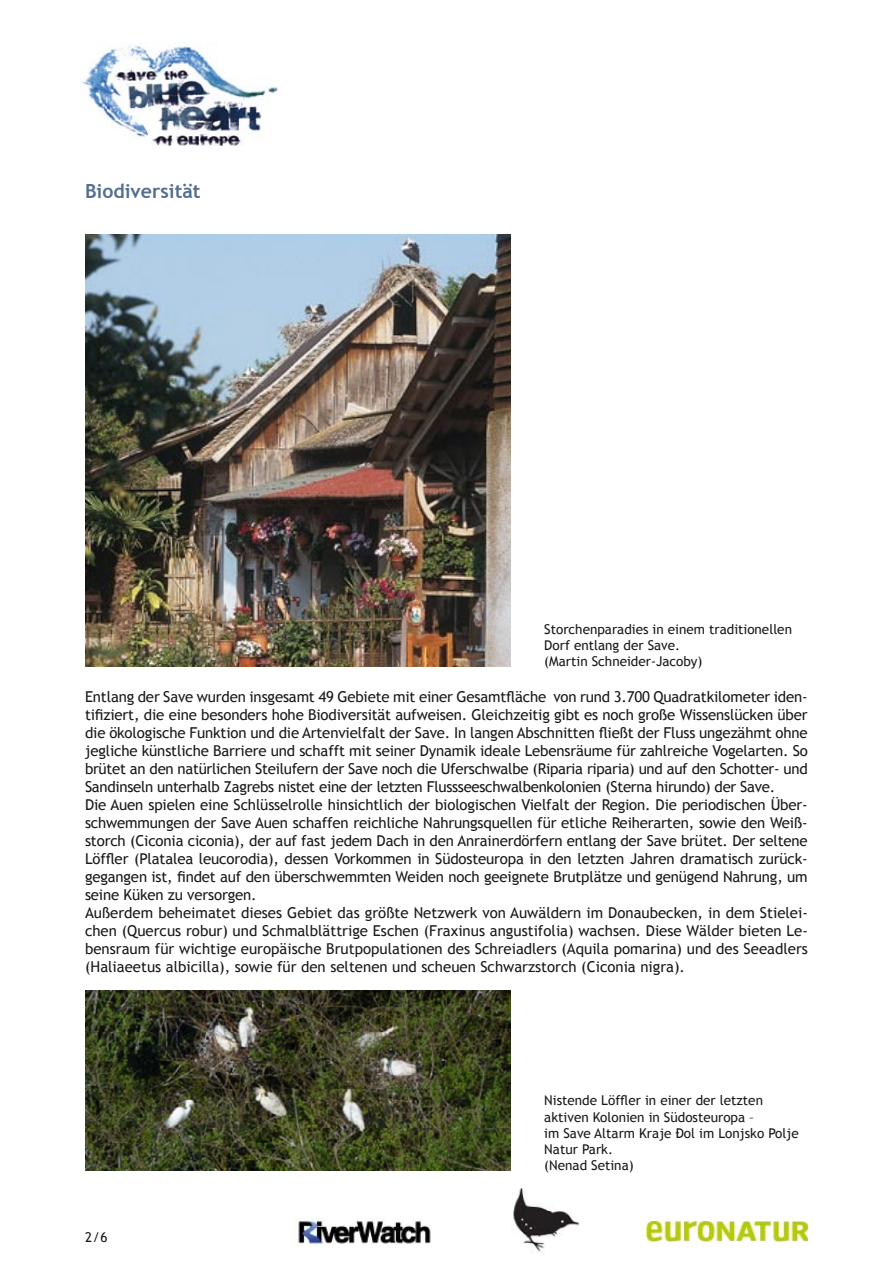
<style>
.page{position:relative;width:893px;height:1263px;background:#fff}
.page>*{position:absolute;margin:0;border:0;box-sizing:border-box;transform-origin:0 0}
.t1{font:700 19.5px "Trebuchet MS";color:#546f8f}
.t2{font:15px/18px "Trebuchet MS";letter-spacing:-.01em;color:#1a1a18}
.t3{font:13.5px/16.2px "Trebuchet MS";color:#1a1a18}
</style>
<div class="page">
<img style="left:82px;top:44px;width:196px;height:102px">
<img style="left:85px;top:234px;width:425px;height:432px">
<img style="left:85px;top:990px;width:425px;height:180px">
<img style="left:513px;top:1188px;width:67px;height:65px">
<img style="left:646px;top:1221px;width:162px;height:21px">
<img style="left:292px;top:1217px;width:139px;height:27px">
<h1 class="t1" style="left:85px;top:179px;width:117px">Biodiversität</h1>
<p class="t3" style="left:544px;top:621px;width:249px">Storchenparadies in einem traditionellen<br>Dorf entlang der Save.<br>(Martin Schneider-Jacoby)</p>
<p class="t2" style="left:85px;top:688px;width:724px">Entlang der Save wurden insgesamt 49 Gebiete mit einer Gesamtfläche von rund 3.700 Quadratkilometer iden&shy;tifiziert, die eine besonders hohe Biodiversität aufweisen. Gleichzeitig gibt es noch große Wissenslücken über die ökologische Funktion und die Artenvielfalt der Save. In langen Abschnitten fließt der Fluss ungezähmt ohne jegliche künstliche Barriere und schafft mit seiner Dynamik ideale Lebensräume für zahlreiche Vogelarten. So brütet an den natürlichen Steilufern der Save noch die Uferschwalbe (Riparia riparia) und auf den Schotter- und Sandinseln unterhalb Zagrebs nistet eine der letzten Flussseeschwalbenkolonien (Sterna hirundo) der Save.<br>Die Auen spielen eine Schlüsselrolle hinsichtlich der biologischen Vielfalt der Region. Die periodischen Über&shy;schwemmungen der Save Auen schaffen reichliche Nahrungsquellen für etliche Reiherarten, sowie den Weiß&shy;storch (Ciconia ciconia), der auf fast jedem Dach in den Anrainerdörfern entlang der Save brütet. Der seltene Löffler (Platalea leucorodia), dessen Vorkommen in Südosteuropa in den letzten Jahren dramatisch zurück&shy;gegangen ist, findet auf den überschwemmten Weiden noch geeignete Brutplätze und genügend Nahrung, um seine Küken zu versorgen.<br>Außerdem beheimatet dieses Gebiet das größte Netzwerk von Auwäldern im Donaubecken, in dem Stielei&shy;chen (Quercus robur) und Schmalblättrige Eschen (Fraxinus angustifolia) wachsen. Diese Wälder bieten Le&shy;bensraum für wichtige europäische Brutpopulationen des Schreiadlers (Aquila pomarina) und des Seeadlers (Haliaeetus albicilla), sowie für den seltenen und scheuen Schwarzstorch (Ciconia nigra).</p>
<p class="t3" style="left:85px;top:1229px;width:24px">2/6</p>
<p class="t3" style="left:544px;top:1093px;width:256px">Nistende Löffler in einer der letzten aktiven Kolonien in Südosteuropa –<br>im Save Altarm Kraje Đol im Lonjsko Polje<br>Natur Park.<br>(Nenad Setina)</p>
</div>
